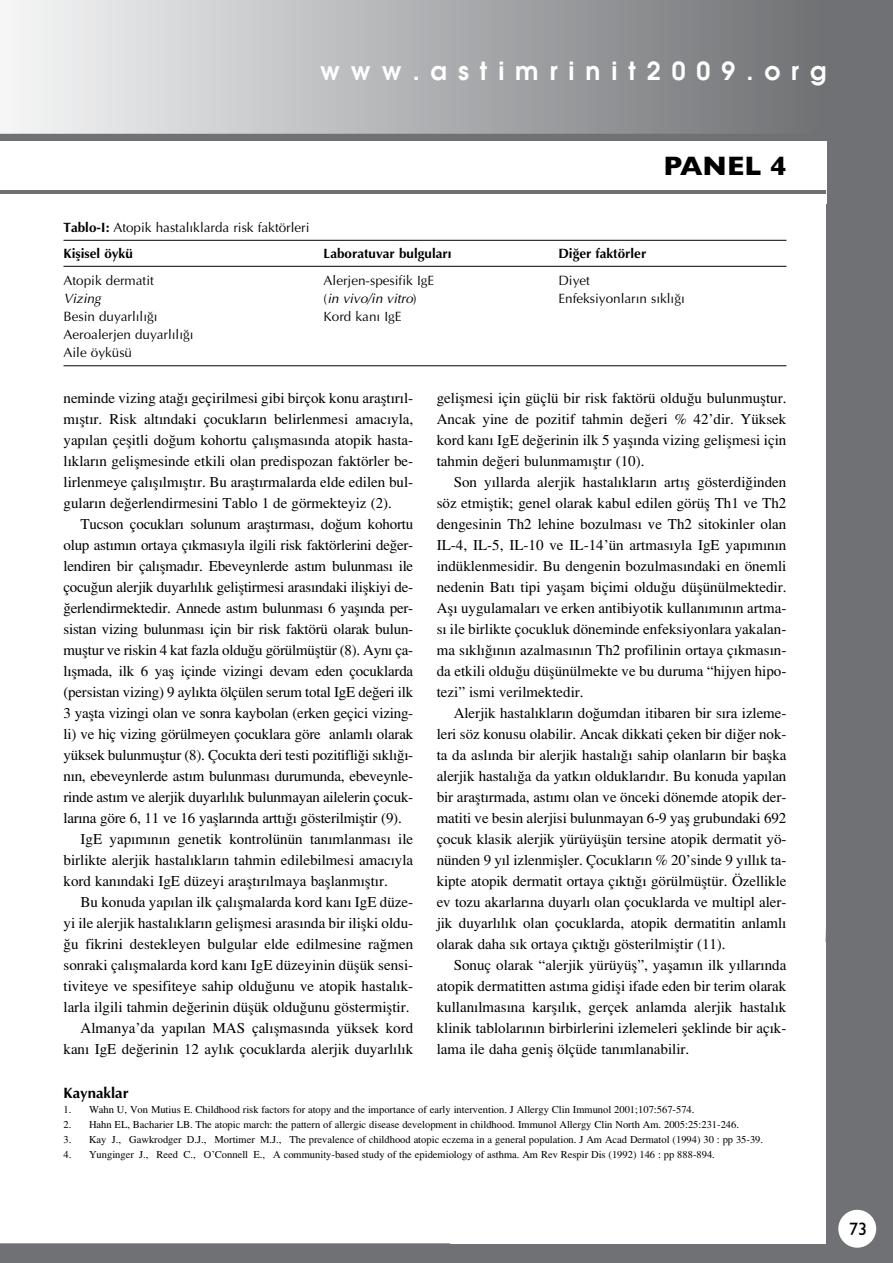
<style>
.page{position:relative;width:893px;height:1263px;background:#707174}
.page>*{position:absolute;margin:0;border:0;box-sizing:border-box;transform-origin:0 0}
.t1{font:700 27px "Gill Sans";color:#000}
.t2{font:24.9px "Avant Garde Demi";letter-spacing:.44em;color:#fff}
.t3{font:18px "Gill Sans";color:#000}
.t4{font:15px/21px "Times Turk";letter-spacing:-.005em;color:#000;text-align:justify}
.t5{font:15px "Optima Bold Turk";color:#000}
.t6{font:13.5px/18px "Optima Turk";color:#000}
.t7{font:13.5px "Optima Bold Turk";color:#000}
.t8{font:13.5px "Optima Italic Turk";color:#000}
.t9{font:10.5px "Times Turk";color:#000}
.s1{font-family:"Optima Bold Turk"}
.s2{font-family:"Optima Turk"}
</style>
<div class="page">
<div style="left:0;top:204px;width:826px;height:1040px;background:#fff"></div>
<div style="left:838px;top:1210px;width:38px;height:38px;background:#fff;border-radius:50%"></div>
<svg style="left:0;top:0;width:756px;height:134px;background:#b6b8ba"></svg>
<div style="left:0;top:141px;width:826px;height:63px;background:#fff"></div>
<div style="left:450px;top:942px;width:376px;height:302px;background:#fff"></div>
<hr style="left:0;top:190px;width:826px;height:4px;background:#6f7073">
<hr style="left:63px;top:240px;width:723px;height:1px;background:#000">
<hr style="left:63px;top:266px;width:723px;height:1px;background:#000">
<hr style="left:63px;top:365px;width:723px;height:1px;background:#000">
<h2 class="t2" style="left:320px;top:57px;width:508px">www.astimrinit2009.org</h2>
<h1 class="t1" style="left:663px;top:157px;width:124px">PANEL 4</h1>
<p class="t6" style="left:63px;top:219px;width:248px"><span class="s1">Tablo-I:</span> Atopik hastal›klarda risk faktörleri</p>
<p class="t7" style="left:63px;top:248px;width:71px">Kiflisel öykü</p>
<p class="t7" style="left:324px;top:248px;width:129px">Laboratuvar bulgular›</p>
<p class="t7" style="left:558px;top:248px;width:89px">Di¤er faktörler</p>
<p class="t6" style="left:63px;top:272px;width:92px">Atopik dermatit</p>
<p class="t6" style="left:324px;top:272px;width:112px">Alerjen-spesifik IgE</p>
<p class="t6" style="left:558px;top:272px;width:33px">Diyet</p>
<p class="t8" style="left:63px;top:293px;width:39px">Vizing</p>
<p class="t8" style="left:324px;top:293px;width:95px"><span class="s2">(</span>in vivo/in vitro<span class="s2">)</span></p>
<p class="t6" style="left:558px;top:290px;width:128px">Enfeksiyonlar›n s›kl›¤›</p>
<p class="t6" style="left:63px;top:308px;width:96px">Besin duyarl›l›¤›</p>
<p class="t6" style="left:324px;top:308px;width:80px">Kord kan› IgE</p>
<p class="t6" style="left:63px;top:326px;width:132px">Aeroalerjen duyarl›l›¤›<br>Aile öyküsü</p>
<p class="t4" style="left:63px;top:389px;width:351px">neminde vizing ata¤› geçirilmesi gibi birçok konu araflt›r›l&shy;m›flt›r. Risk alt›ndaki çocuklar›n belirlenmesi amac›yla, yap›lan çeflitli do¤um kohortu çal›flmas›nda atopik hasta&shy;l›klar›n geliflmesinde etkili olan predispozan faktörler be&shy;lirlenmeye çal›fl›lm›flt›r. Bu araflt›rmalarda elde edilen bul&shy;gular›n de¤erlendirmesini Tablo 1 de görmekteyiz (2).</p>
<p class="t4" style="left:80px;top:515px;width:334px">Tucson çocuklar› solunum araflt›rmas›, do¤um kohortu</p>
<p class="t4" style="left:63px;top:536px;width:351px">olup ast›m›n ortaya ç›kmas›yla ilgili risk faktörlerini de¤er-</p>
<p class="t4" style="left:63px;top:557px;width:351px">lendiren bir çal›flmad›r. Ebeveynlerde ast›m bulunmas› ile</p>
<p class="t4" style="left:63px;top:578px;width:351px">çocu¤un alerjik duyarl›l›k gelifltirmesi aras›ndaki iliflkiyi de-</p>
<p class="t4" style="left:63px;top:599px;width:351px">¤erlendirmektedir. Annede ast›m bulunmas› 6 yafl›nda per-</p>
<p class="t4" style="left:63px;top:620px;width:351px">sistan vizing bulunmas› için bir risk faktörü olarak bulun-</p>
<p class="t4" style="left:63px;top:641px;width:351px">mufltur ve riskin 4 kat fazla oldu¤u görülmüfltür (8). Ayn› ça-</p>
<p class="t4" style="left:63px;top:662px;width:351px">l›flmada, ilk 6 yafl içinde vizingi devam eden çocuklarda</p>
<p class="t4" style="left:63px;top:683px;width:351px">(persistan vizing) 9 ayl›kta ölçülen serum total IgE de¤eri ilk</p>
<p class="t4" style="left:63px;top:704px;width:351px">3 yaflta vizingi olan ve sonra kaybolan (erken geçici vizing-</p>
<p class="t4" style="left:63px;top:725px;width:351px">li) ve hiç vizing görülmeyen çocuklara göre anlaml› olarak</p>
<p class="t4" style="left:63px;top:746px;width:351px">yüksek bulunmufltur (8). Çocukta deri testi pozitifli¤i s›kl›¤›-</p>
<p class="t4" style="left:63px;top:767px;width:351px">n›n, ebeveynlerde ast›m bulunmas› durumunda, ebeveynle-</p>
<p class="t4" style="left:63px;top:788px;width:351px">rinde ast›m ve alerjik duyarl›l›k bulunmayan ailelerin çocuk-</p>
<p class="t4" style="left:63px;top:809px;width:340px">lar›na göre 6, 11 ve 16 yafllar›nda artt›¤› gösterilmifltir (9).</p>
<p class="t4" style="left:80px;top:830px;width:334px">IgE yap›m›n›n genetik kontrolünün tan›mlanmas› ile</p>
<p class="t4" style="left:63px;top:851px;width:351px">birlikte alerjik hastal›klar›n tahmin edilebilmesi amac›yla</p>
<p class="t4" style="left:63px;top:872px;width:326px">kord kan›ndaki IgE düzeyi araflt›r›lmaya bafllanm›flt›r.</p>
<p class="t4" style="left:80px;top:893px;width:334px">Bu konuda yap›lan ilk çal›flmalarda kord kan› IgE düze-</p>
<p class="t4" style="left:63px;top:914px;width:351px">yi ile alerjik hastal›klar›n geliflmesi aras›nda bir iliflki oldu-</p>
<p class="t4" style="left:63px;top:935px;width:351px">¤u fikrini destekleyen bulgular elde edilmesine ra¤men</p>
<p class="t4" style="left:63px;top:956px;width:351px">sonraki çal›flmalarda kord kan› IgE düzeyinin düflük sensi-</p>
<p class="t4" style="left:63px;top:977px;width:351px">tiviteye ve spesifiteye sahip oldu¤unu ve atopik hastal›k-</p>
<p class="t4" style="left:63px;top:998px;width:347px">larla ilgili tahmin de¤erinin düflük oldu¤unu göstermifltir.</p>
<p class="t4" style="left:80px;top:1019px;width:334px">Almanya’da yap›lan MAS çal›flmas›nda yüksek kord</p>
<p class="t4" style="left:63px;top:1040px;width:351px">kan› IgE de¤erinin 12 ayl›k çocuklarda alerjik duyarl›l›k</p>
<p class="t4" style="left:437px;top:389px;width:351px">geliflmesi için güçlü bir risk faktörü oldu¤u bulunmufltur.<br>Ancak yine de pozitif tahmin de¤eri % 42’dir. Yüksek kord kan› IgE de¤erinin ilk 5 yafl›nda vizing geliflmesi için tahmin de¤eri bulunmam›flt›r (10).</p>
<p class="t4" style="left:437px;top:473px;width:351px;text-indent:17px">Son y›llarda alerjik hastal›klar›n art›fl gösterdi¤inden söz etmifltik; genel olarak kabul edilen görüfl Th1 ve Th2 dengesinin Th2 lehine bozulmas› ve Th2 sitokinler olan IL-4, IL-5, IL-10 ve IL-14’ün artmas›yla IgE yap›m›n›n indüklenmesidir. Bu dengenin bozulmas›ndaki en önemli nedenin Bat› tipi yaflam biçimi oldu¤u düflünülmektedir.<br>Afl› uygulamalar› ve erken antibiyotik kullan›m›n›n artma&shy;s› ile birlikte çocukluk döneminde enfeksiyonlara yakalan&shy;ma s›kl›¤›n›n azalmas›n›n Th2 profilinin ortaya ç›kmas›n&shy;da etkili oldu¤u düflünülmekte ve bu duruma “hijyen hipo&shy;tezi” ismi verilmektedir.</p>
<p class="t4" style="left:437px;top:704px;width:351px;text-indent:17px">Alerjik hastal›klar›n do¤umdan itibaren bir s›ra izleme&shy;leri söz konusu olabilir. Ancak dikkati çeken bir di¤er nok&shy;ta da asl›nda bir alerjik hastal›¤› sahip olanlar›n bir baflka alerjik hastal›¤a da yatk›n olduklar›d›r. Bu konuda yap›lan bir araflt›rmada, ast›m› olan ve önceki dönemde atopik der&shy;matiti ve besin alerjisi bulunmayan 6-9 yafl grubundaki 692 çocuk klasik alerjik yürüyüflün tersine atopik dermatit yö&shy;nünden 9 y›l izlenmifller. Çocuklar›n % 20’sinde 9 y›ll›k ta&shy;kipte atopik dermatit ortaya ç›kt›¤› görülmüfltür. Özellikle ev tozu akarlar›na duyarl› olan çocuklarda ve multipl aler&shy;jik duyarl›l›k olan çocuklarda, atopik dermatitin anlaml› olarak daha s›k ortaya ç›kt›¤› gösterilmifltir (11).</p>
<p class="t4" style="left:437px;top:956px;width:351px;text-indent:17px">Sonuç olarak “alerjik yürüyüfl”, yaflam›n ilk y›llar›nda atopik dermatitten ast›ma gidifli ifade eden bir terim olarak kullan›lmas›na karfl›l›k, gerçek anlamda alerjik hastal›k klinik tablolar›n›n birbirlerini izlemeleri fleklinde bir aç›k&shy;lama ile daha genifl ölçüde tan›mlanabilir.</p>
<p class="t5" style="left:63px;top:1087px;width:67px">Kaynaklar</p>
<p class="t9" style="left:63px;top:1106px;width:632px">1. Wahn U, Von Mutius E. Childhood risk factors for atopy and the importance of early intervention. J Allergy Clin Immunol 2001;107:567-574.</p>
<p class="t9" style="left:63px;top:1121px;width:677px">2. Hahn EL, Bacharier LB. The atopic march: the pattern of allergic disease development in childhood. Immunol Allergy Clin North Am. 2005:25:231-246.</p>
<p class="t9" style="left:63px;top:1136px;width:701px">3. Kay J., Gawkrodger D.J., Mortimer M.J., The prevalence of childhood atopic eczema in a general population. J Am Acad Dermatol (1994) 30 : pp 35-39.</p>
<p class="t9" style="left:63px;top:1151px;width:653px">4. Yunginger J., Reed C., O’Connell E., A community-based study of the epidemiology of asthma. Am Rev Respir Dis (1992) 146 : pp 888-894.</p>
<p class="t3" style="left:849px;top:1223px;width:19px">73</p>
</div>
